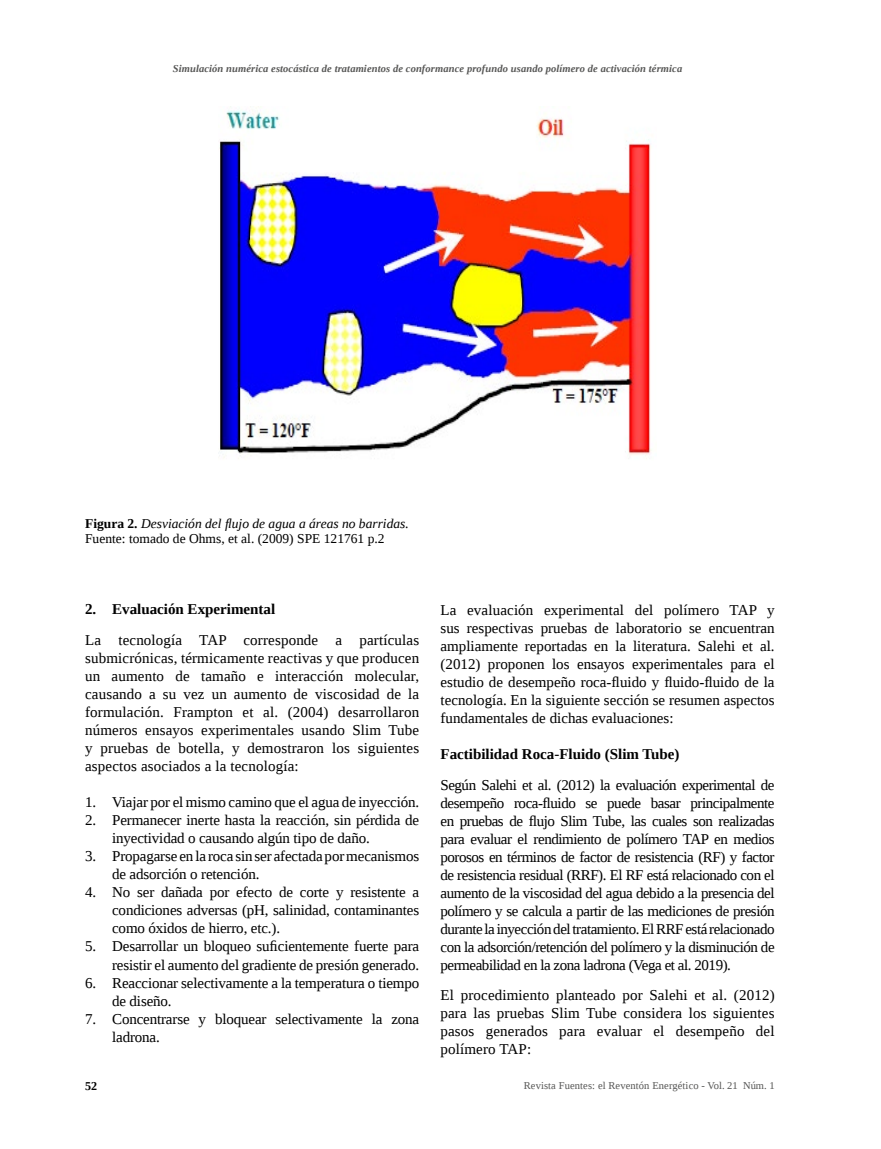
<style>
.page{position:relative;width:881px;height:1149px;background:#fff}
.page>*{position:absolute;margin:0;border:0;box-sizing:border-box;transform-origin:0 0}
.t1{font:15px/18px "Liberation Serif";letter-spacing:-.01em;color:#000;text-align:justify}
.t2{font:700 15px "Liberation Serif";color:#000}
.t3{font:13.5px/15px "Liberation Serif";color:#000}
.t4{font:700 12px "Liberation Serif";color:#000}
.t5{font:italic 700 10.5px "Liberation Serif";letter-spacing:.01em;color:#575756}
.t6{font:10.5px "Liberation Serif";letter-spacing:.01em;color:#575756}
.s1{font-weight:700}
.s2{font-style:italic}
</style>
<div class="page">
<img style="left:219px;top:106px;width:433px;height:353px">
<p class="t5" style="left:173px;top:62px;width:510px">Simulación numérica estocástica de tratamientos de conformance profundo usando polímero de activación térmica</p>
<p class="t3" style="left:85px;top:516px;width:325px"><span class="s1">Figura 2.</span> <span class="s2">Desviación del flujo de agua a áreas no barridas.<br></span>Fuente: tomado de Ohms, et al. (2009) SPE 121761 p.2</p>
<p class="t2" style="left:85px;top:599px;width:191px">2. Evaluación Experimental</p>
<p class="t1" style="left:85px;top:631px;width:335px">La tecnología TAP corresponde a partículas submicrónicas, térmicamente reactivas y que producen un aumento de tamaño e interacción molecular, causando a su vez un aumento de viscosidad de la formulación. Frampton et al. (2004) desarrollaron números ensayos experimentales usando Slim Tube y pruebas de botella, y demostraron los siguientes aspectos asociados a la tecnología:</p>
<p class="t1" style="left:85px;top:793px;width:335px">1. Viajar por el mismo camino que el agua de inyección.</p>
<p class="t1" style="left:112px;top:811px;width:308px;text-indent:-27px">2. Permanecer inerte hasta la reacción, sin pérdida de inyectividad o causando algún tipo de daño.</p>
<p class="t1" style="left:112px;top:847px;width:308px;text-indent:-27px">3. Propagarse en la roca sin ser afectada por mecanismos de adsorción o retención.</p>
<p class="t1" style="left:112px;top:883px;width:308px;text-indent:-27px">4. No ser dañada por efecto de corte y resistente a condiciones adversas (pH, salinidad, contaminantes como óxidos de hierro, etc.).</p>
<p class="t1" style="left:85px;top:937px;width:335px;text-align:right">5. Desarrollar un bloqueo suficientemente fuerte para resistir el aumento del gradiente de presión generado.</p>
<p class="t1" style="left:112px;top:973px;width:308px;text-indent:-27px">6. Reaccionar selectivamente a la temperatura o tiempo de diseño.</p>
<p class="t1" style="left:112px;top:1009px;width:308px;text-indent:-27px">7. Concentrarse y bloquear selectivamente la zona ladrona.</p>
<p class="t4" style="left:85px;top:1077px;width:14px">52</p>
<p class="t1" style="left:440px;top:600px;width:335px">La evaluación experimental del polímero TAP y sus respectivas pruebas de laboratorio se encuentran ampliamente reportadas en la literatura. Salehi et al. (2012) proponen los ensayos experimentales para el estudio de desempeño roca-fluido y fluido-fluido de la tecnología. En la siguiente sección se resumen aspectos fundamentales de dichas evaluaciones:</p>
<p class="t2" style="left:440px;top:743px;width:240px">Factibilidad Roca-Fluido (Slim Tube)</p>
<p class="t1" style="left:440px;top:775px;width:335px">Según Salehi et al. (2012) la evaluación experimental de desempeño roca-fluido se puede basar principalmente en pruebas de flujo Slim Tube, las cuales son realizadas para evaluar el rendimiento de polímero TAP en medios porosos en términos de factor de resistencia (RF) y factor de resistencia residual (RRF). El RF está relacionado con el aumento de la viscosidad del agua debido a la presencia del polímero y se calcula a partir de las mediciones de presión durante la inyección del tratamiento. El RRF está relacionado con la adsorción/retención del polímero y la disminución de permeabilidad en la zona ladrona (Vega et al. 2019).</p>
<p class="t1" style="left:440px;top:985px;width:335px">El procedimiento planteado por Salehi et al. (2012) para las pruebas Slim Tube considera los siguientes pasos generados para evaluar el desempeño del polímero TAP:</p>
<p class="t6" style="left:523px;top:1077px;width:252px">Revista Fuentes: el Reventón Energético <span class="s1">-</span> Vol. 21 Núm. 1</p>
</div>
